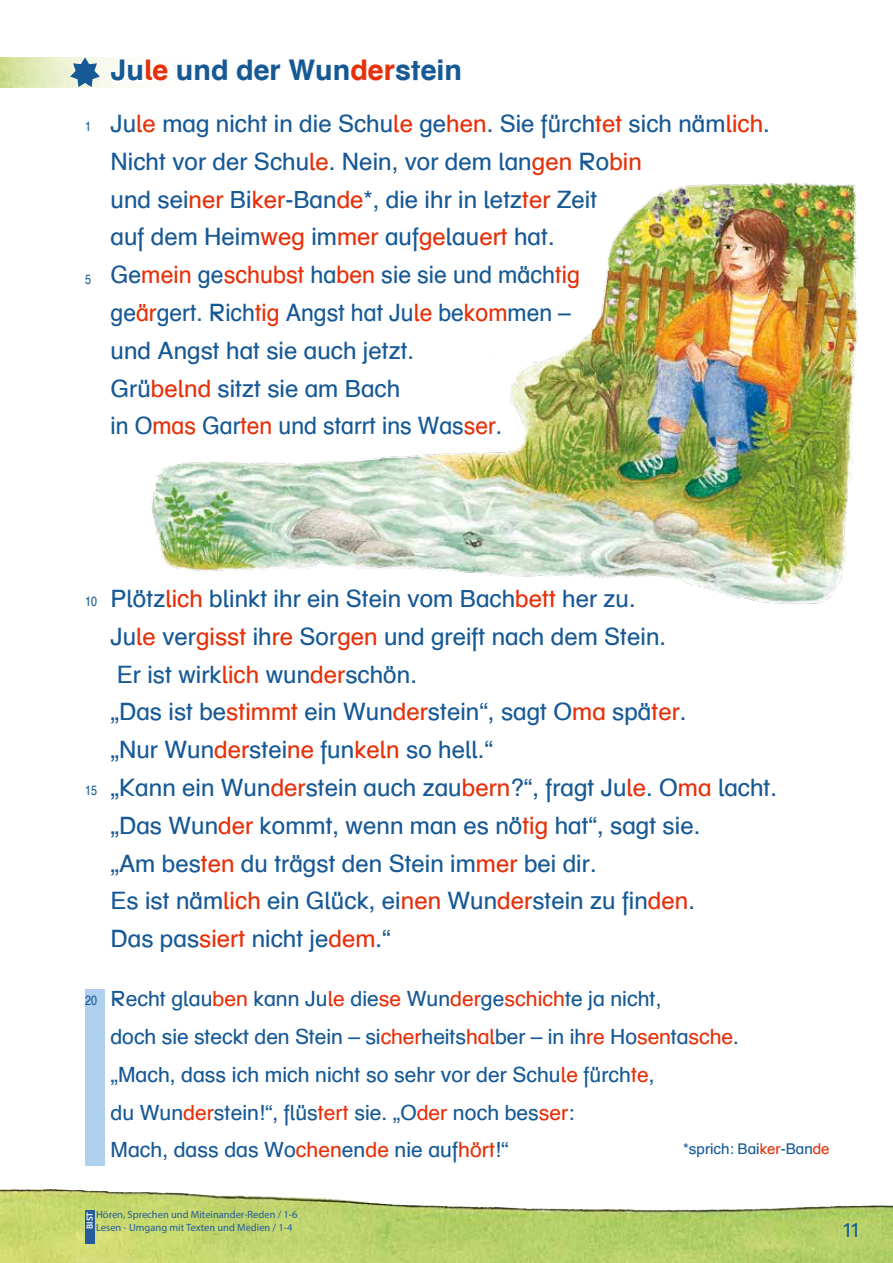
<style>
.page{position:relative;width:893px;height:1263px;background:#fff}
.page>*{position:absolute;margin:0;border:0;box-sizing:border-box;transform-origin:0 0}
.t1{font:28.5px "Schulbuch Nord OE Bold";color:#165995}
.t2{font:24px/37.8px "Schulbuch Nord OE Roman";color:#165995}
.t3{font:21px/37.8px "Schulbuch Nord OE Roman";color:#165995}
.t4{font:21px "Meta Book Expert";color:#165995}
.t5{font:15px "Schulbuch Nord OE Roman";color:#165995}
.t6{font:13.5px "Schulbuch Nord OE Roman";color:#165995;scale:.8 1}
.t7{font:10.5px/12.6px "Myriad Pro";color:#255d9c}
.t8{font:600 9px "Myriad Pro";color:#fff}
.s1{color:#e63009}
</style>
<div class="page">
<img style="left:0;top:1189px;width:893px;height:74px">
<div style="left:85px;top:1210px;width:9px;height:33px;background:#255d9c"></div>
<div style="left:85px;top:989px;width:19px;height:176px;background:#afd0ef"></div>
<img style="left:150px;top:183px;width:709px;height:421px">
<svg style="left:70px;top:57px;width:30px;height:30px"></svg>
<p class="t6" style="left:85px;top:118px;width:9px">1</p>
<p class="t6" style="left:85px;top:271px;width:9px">5</p>
<p class="t1" style="left:111px;top:52px;width:353px">Ju<span class="s1">le</span> und der Wun<span class="s1">der</span>stein</p>
<p class="t2" style="left:111px;top:104px;width:661px">Ju<span class="s1">le</span> mag nicht in die Schu<span class="s1">le</span> ge<span class="s1">hen</span>. Sie fürch<span class="s1">tet</span> sich näm<span class="s1">lich</span>.<br>Nicht vor der Schu<span class="s1">le</span>. Nein, vor dem lan<span class="s1">gen</span> Ro<span class="s1">bin<br></span>und sei<span class="s1">ner</span> Bi<span class="s1">ker</span>-Ban<span class="s1">de</span>*, die ihr in letz<span class="s1">ter</span> Zeit<br>auf dem Heim<span class="s1">weg</span> im<span class="s1">mer</span> auf<span class="s1">ge</span>lau<span class="s1">ert</span> hat.<br>Ge<span class="s1">mein</span> ge<span class="s1">schubst</span> ha<span class="s1">ben</span> sie sie und mäch<span class="s1">tig<br></span>ge<span class="s1">är</span>gert. Rich<span class="s1">tig</span> Angst hat Ju<span class="s1">le</span> be<span class="s1">kom</span>men –<br>und Angst hat sie auch jetzt.<br>Grü<span class="s1">belnd</span> sitzt sie am Bach<br>in O<span class="s1">mas</span> Gar<span class="s1">ten</span> und starrt ins Was<span class="s1">ser</span>.</p>
<p class="t6" style="left:85px;top:592px;width:17px">10</p>
<p class="t6" style="left:85px;top:781px;width:17px">15</p>
<p class="t6" style="left:85px;top:992px;width:17px">20</p>
<p class="t2" style="left:111px;top:579px;width:668px">Plötz<span class="s1">lich</span> blinkt ihr ein Stein vom Bach<span class="s1">bett</span> her zu.<br>Ju<span class="s1">le</span> ver<span class="s1">gisst</span> ih<span class="s1">re</span> Sor<span class="s1">gen</span> und greift nach dem Stein.<br>Er ist wirk<span class="s1">lich</span> wun<span class="s1">der</span>schön.<br>„Das ist be<span class="s1">stimmt</span> ein Wun<span class="s1">der</span>stein“, sagt O<span class="s1">ma</span> spä<span class="s1">ter</span>.<br>„Nur Wun<span class="s1">der</span>stei<span class="s1">ne</span> fun<span class="s1">keln</span> so hell.“<br>„Kann ein Wun<span class="s1">der</span>stein auch zau<span class="s1">bern</span>?“, fragt Ju<span class="s1">le</span>. O<span class="s1">ma</span> lacht. „Das Wun<span class="s1">der</span> kommt, wenn man es nö<span class="s1">tig</span> hat“, sagt sie.<br>„Am bes<span class="s1">ten</span> du trägst den Stein im<span class="s1">mer</span> bei dir.<br>Es ist näm<span class="s1">lich</span> ein Glück, ei<span class="s1">nen</span> Wun<span class="s1">der</span>stein zu fin<span class="s1">den</span>.<br>Das pas<span class="s1">siert</span> nicht je<span class="s1">dem</span>.“</p>
<p class="t3" style="left:111px;top:980px;width:630px">Recht glau<span class="s1">ben</span> kann Ju<span class="s1">le</span> die<span class="s1">se</span> Wun<span class="s1">der</span>ge<span class="s1">schich</span>te ja nicht,<br>doch sie steckt den Stein – si<span class="s1">cher</span>heits<span class="s1">hal</span>ber – in ih<span class="s1">re</span> Ho<span class="s1">sen</span>ta<span class="s1">sche</span>. „Mach, dass ich mich nicht so sehr vor der Schu<span class="s1">le</span> fürch<span class="s1">te</span>,<br>du Wun<span class="s1">der</span>stein!“, flüs<span class="s1">tert</span> sie. „O<span class="s1">der</span> noch bes<span class="s1">ser</span>:<br>Mach, dass das Wo<span class="s1">chen</span>en<span class="s1">de</span> nie auf<span class="s1">hört</span>!“</p>
<p class="t5" style="left:683px;top:1140px;width:148px">*sprich: Bai<span class="s1">ker</span>-Ban<span class="s1">de</span></p>
<p class="t8" style="left:84px;top:1229px;width:18px;rotate:-90deg">BIST</p>
<p class="t7" style="left:96px;top:1208px;width:203px">Hören, Sprechen und Miteinander-Reden / 1-6<br>Lesen - Umgang mit Texten und Medien / 1-4</p>
<p class="t4" style="left:843px;top:1217px;width:18px">11</p>
</div>
